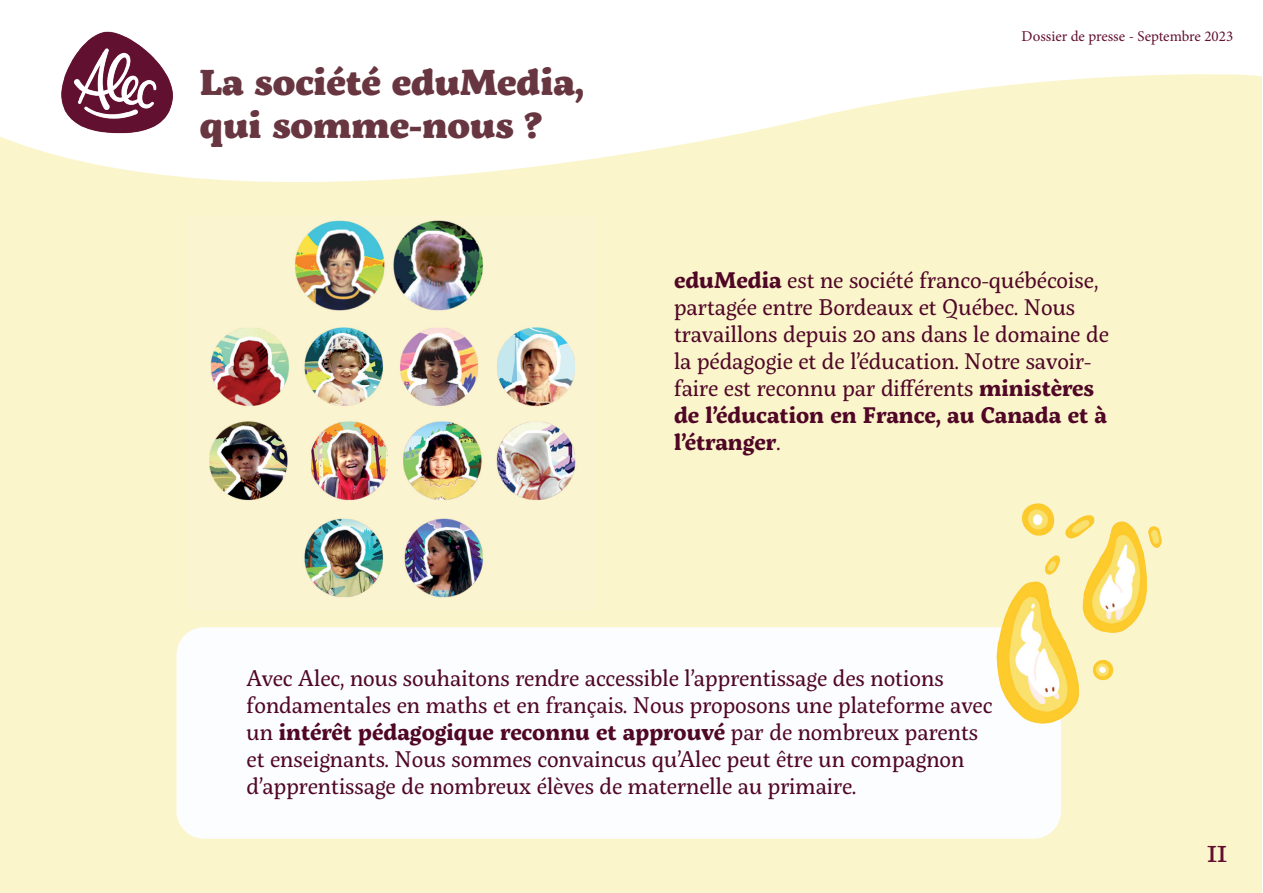
<style>
.page{position:relative;width:1263px;height:893px;background:#fff}
.page>*{position:absolute;margin:0;border:0;box-sizing:border-box;transform-origin:0 0}
.t1{font:900 36px/43.2px "Servus Slab";color:#683640}
.t2{font:31.5px "Servus Slab";color:#630f30}
.t3{font:22.5px/27px "Servus Slab";color:#500726}
.t4{font:15px "Minion Pro";color:#630f30}
.s1{font-weight:700}
</style>
<div class="page">
<div style="left:0;top:0;width:1262px;height:893px;background:#fbf5cc"></div>
<svg style="left:0;top:0;width:1262px;height:182px;fill:#fff"></svg>
<img style="left:34px;top:0;width:166px;height:148px">
<div style="left:176px;top:627px;width:885px;height:212px;background:#fbfdfe;border-radius:28px"></div>
<img style="left:209px;top:220px;width:367px;height:378px">
<img style="left:996px;top:503px;width:166px;height:220px">
<h1 class="t1" style="left:200px;top:58px;width:386px">La société eduMedia, qui somme-nous ?</h1>
<p class="t4" style="left:1022px;top:26px;width:213px">Dossier de presse - Septembre 2023</p>
<p class="t3" style="left:674px;top:266px;width:436px"><span class="s1">eduMedia</span> est ne société franco-québécoise, partagée entre Bordeaux et Québec. Nous travaillons depuis 20 ans dans le domaine de la pédagogie et de l’éducation. Notre savoir&shy;faire est reconnu par différents <span class="s1">ministères de l’éducation en France, au Canada et à l’étranger</span>.</p>
<p class="t3" style="left:247px;top:665px;width:747px">Avec Alec, nous souhaitons rendre accessible l’apprentissage des notions fondamentales en maths et en français. Nous proposons une plateforme avec un <span class="s1">intérêt pédagogique reconnu et approuvé</span> par de nombreux parents et enseignants. Nous sommes convaincus qu’Alec peut être un compagnon d’apprentissage de nombreux élèves de maternelle au primaire.</p>
<h2 class="t2" style="left:1207px;top:830px;width:21px">11</h2>
</div>
